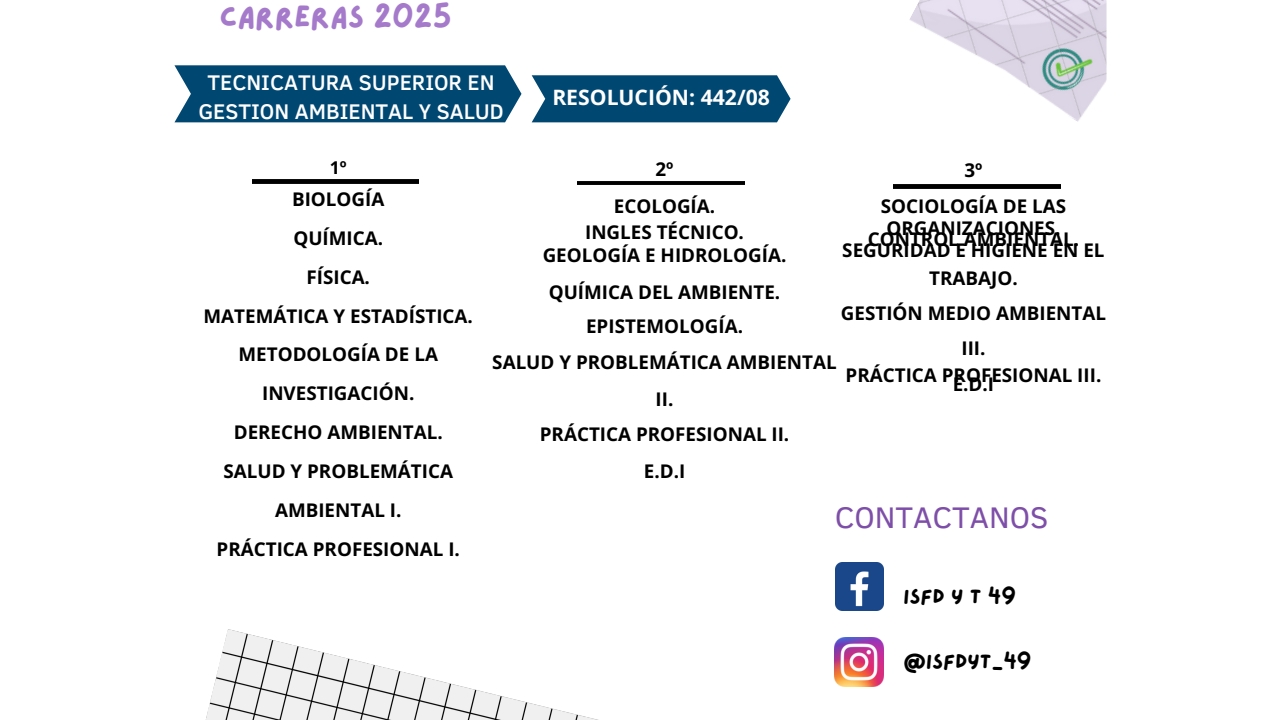
<style>
.page{position:relative;width:1281px;height:720px;background:#fff}
.page>*{position:absolute;margin:0;border:0;box-sizing:border-box;transform-origin:0 0}
.t1{font:30.62px "Lazydog";color:#a57acb}
.t2{font:30.62px "Clear Sans";color:#7e4fa8}
.t3{font:500 21.75px/29.1px "Clear Sans";color:#fff;text-align:center}
.t4{font:700 21.12px "Open Sans";color:#fff}
.t5{font:20.62px "Lazydog";color:#000}
.t6{font:700 18.88px/38.9px "Open Sans";color:#000;text-align:center}
.t7{font:700 17.62px "Open Sans";color:#000}
</style>
<div class="page">
<img style="left:205px;top:629px;width:393px;height:91px">
<svg style="left:532px;top:75px;width:258px;height:47px;background:#0e5179"></svg>
<div style="left:174px;top:65px;width:347px;height:57px;background:#004772"></div>
<img style="left:909px;top:0;width:197px;height:122px">
<img style="left:252px;top:179px;width:167px;height:4px">
<img style="left:577px;top:181px;width:167px;height:4px">
<img style="left:893px;top:185px;width:167px;height:3px">
<img style="left:835px;top:562px;width:49px;height:49px">
<img style="left:834px;top:638px;width:49px;height:48px">
<p class="t1" style="left:220px;top:2px;width:233px">CARRERAS 2025</p>
<p class="t3" style="left:198px;top:66px;width:307px">TECNICATURA SUPERIOR EN<br>GESTION AMBIENTAL Y SALUD</p>
<h3 class="t4" style="left:552px;top:82px;width:219px">RESOLUCIÓN: 442/08</h3>
<p class="t7" style="left:330px;top:156px;width:18px">1º</p>
<p class="t6" style="left:204px;top:179px;width:271px">BIOLOGÍA<br>QUÍMICA.<br>FÍSICA.<br>MATEMÁTICA Y ESTADÍSTICA.<br>METODOLOGÍA DE LA<br>INVESTIGACIÓN.<br>DERECHO AMBIENTAL.<br>SALUD Y PROBLEMÁTICA<br>AMBIENTAL I.<br>PRÁCTICA PROFESIONAL I.</p>
<p class="t6" style="left:614px;top:151px;width:103px;line-height:36.1px">2º<br>ECOLOGÍA.</p>
<p class="t6" style="left:585px;top:212px;width:160px">INGLES TÉCNICO.</p>
<p class="t6" style="left:543px;top:235px;width:245px">GEOLOGÍA E HIDROLOGÍA.</p>
<p class="t6" style="left:549px;top:272px;width:233px">QUÍMICA DEL AMBIENTE.</p>
<p class="t6" style="left:586px;top:307px;width:158px">EPISTEMOLOGÍA.</p>
<p class="t6" style="left:492px;top:342px;width:346px">SALUD Y PROBLEMÁTICA AMBIENTAL</p>
<p class="t6" style="left:655px;top:379px;width:19px">II.</p>
<p class="t6" style="left:540px;top:414px;width:251px">PRÁCTICA PROFESIONAL II.</p>
<p class="t6" style="left:644px;top:451px;width:43px">E.D.I</p>
<p class="t6" style="left:881px;top:151px;width:187px;line-height:36.1px">3º<br>SOCIOLOGÍA DE LAS</p>
<p class="t6" style="left:886px;top:208px;width:176px">ORGANIZACIONES.</p>
<p class="t6" style="left:867px;top:220px;width:213px">CONTROL AMBIENTAL.</p>
<p class="t6" style="left:842px;top:230px;width:264px">SEGURIDAD E HIGIENE EN EL</p>
<p class="t6" style="left:929px;top:258px;width:90px">TRABAJO.</p>
<p class="t6" style="left:841px;top:293px;width:267px">GESTIÓN MEDIO AMBIENTAL</p>
<h1 class="t6" style="left:961px;top:328px;width:26px">III.</h1>
<p class="t6" style="left:845px;top:355px;width:257px">PRÁCTICA PROFESIONAL III.</p>
<p class="t6" style="left:952px;top:364px;width:43px">E.D.I</p>
<p class="t2" style="left:835px;top:495px;width:215px">CONTACTANOS</p>
<p class="t5" style="left:903px;top:586px;width:114px">ISFD Y T 49</p>
<h3 class="t5" style="left:903px;top:651px;width:130px">@ISFDYT_49</h3>
</div>
